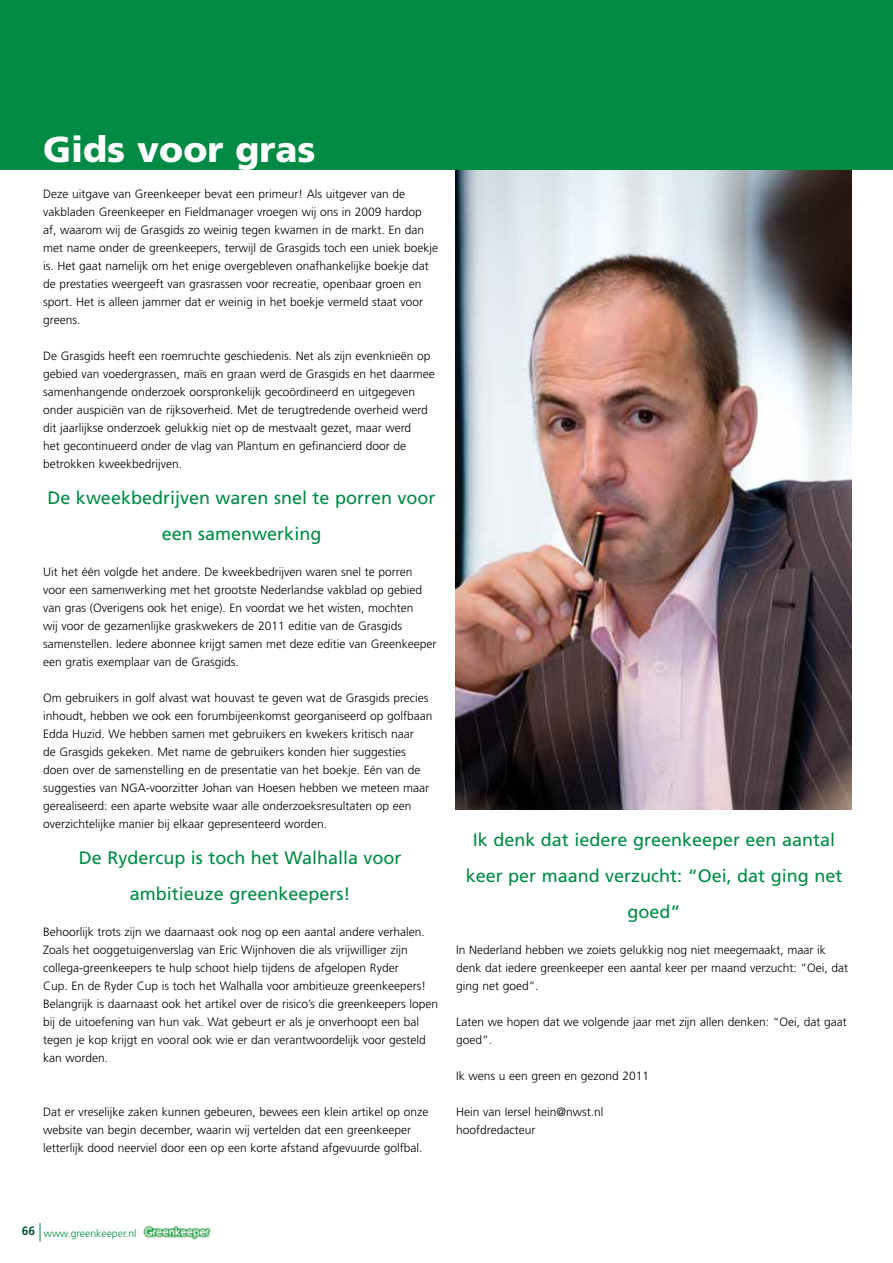
<style>
.page{position:relative;width:893px;height:1263px;background:#fff}
.page>*{position:absolute;margin:0;border:0;box-sizing:border-box;transform-origin:0 0}
.t1{font:900 36px "Frutiger";color:#fff}
.t2{font:18px/36px "Frutiger";color:#008b45;text-align:center}
.t3{font:300 12px/18px "Frutiger";color:#000}
.t4{font:300 10.5px "Frutiger";color:#008b45}
.s1{font-weight:700;font-size:12px;color:#00523c}
</style>
<div class="page">
<img style="left:143px;top:1225px;width:68px;height:15px">
<svg style="left:40px;top:1223px;width:1px;height:18px"></svg>
<img style="left:455px;top:170px;width:396px;height:640px">
<div style="left:0;top:0;width:893px;height:170px;background:#008b45"></div>
<h1 class="t1" style="left:43px;top:128px;width:274px">Gids voor gras</h1>
<p class="t3" style="left:43px;top:185px;width:396px">Deze uitgave van Greenkeeper bevat een primeur! Als uitgever van de vakbladen Greenkeeper en Fieldmanager vroegen wij ons in 2009 hardop<br>af, waarom wij de Grasgids zo weinig tegen kwamen in de markt. En dan met name onder de greenkeepers, terwijl de Grasgids toch een uniek boekje is. Het gaat namelijk om het enige overgebleven onafhankelijke boekje dat de prestaties weergeeft van grasrassen voor recreatie, openbaar groen en sport. Het is alleen jammer dat er weinig in het boekje vermeld staat voor greens.</p>
<p class="t3" style="left:43px;top:347px;width:393px">De Grasgids heeft een roemruchte geschiedenis. Net als zijn evenknieën op gebied van voedergrassen, maïs en graan werd de Grasgids en het daarmee samenhangende onderzoek oorspronkelijk gecoördineerd en uitgegeven onder auspiciën van de rijksoverheid. Met de terugtredende overheid werd dit jaarlijkse onderzoek gelukkig niet op de mestvaalt gezet, maar werd<br>het gecontinueerd onder de vlag van Plantum en gefinancierd door de betrokken kweekbedrijven.</p>
<h2 class="t2" style="left:47px;top:480px;width:390px">De kweekbedrijven waren snel te porren voor een samenwerking</h2>
<p class="t3" style="left:43px;top:563px;width:395px">Uit het één volgde het andere. De kweekbedrijven waren snel te porren voor een samenwerking met het grootste Nederlandse vakblad op gebied van gras (Overigens ook het enige). En voordat we het wisten, mochten<br>wij voor de gezamenlijke graskwekers de 2011 editie van de Grasgids samenstellen. Iedere abonnee krijgt samen met deze editie van Greenkeeper een gratis exemplaar van de Grasgids.</p>
<p class="t3" style="left:43px;top:689px;width:391px">Om gebruikers in golf alvast wat houvast te geven wat de Grasgids precies inhoudt, hebben we ook een forumbijeenkomst georganiseerd op golfbaan Edda Huzid. We hebben samen met gebruikers en kwekers kritisch naar<br>de Grasgids gekeken. Met name de gebruikers konden hier suggesties doen over de samenstelling en de presentatie van het boekje. Eén van de suggesties van NGA-voorzitter Johan van Hoesen hebben we meteen maar gerealiseerd: een aparte website waar alle onderzoeksresultaten op een overzichtelijke manier bij elkaar gepresenteerd worden.</p>
<h2 class="t2" style="left:79px;top:840px;width:324px">De Rydercup is toch het Walhalla voor ambitieuze greenkeepers!</h2>
<p class="t3" style="left:43px;top:923px;width:396px">Behoorlijk trots zijn we daarnaast ook nog op een aantal andere verhalen.<br>Zoals het ooggetuigenverslag van Eric Wijnhoven die als vrijwilliger zijn collega-greenkeepers te hulp schoot hielp tijdens de afgelopen Ryder<br>Cup. En de Ryder Cup is toch het Walhalla voor ambitieuze greenkeepers!<br>Belangrijk is daarnaast ook het artikel over de risico’s die greenkeepers lopen bij de uitoefening van hun vak. Wat gebeurt er als je onverhoopt een bal tegen je kop krijgt en vooral ook wie er dan verantwoordelijk voor gesteld kan worden.</p>
<p class="t3" style="left:43px;top:1103px;width:387px">Dat er vreselijke zaken kunnen gebeuren, bewees een klein artikel op onze website van begin december, waarin wij vertelden dat een greenkeeper letterlijk dood neerviel door een op een korte afstand afgevuurde golfbal.</p>
<h2 class="t2" style="left:466px;top:822px;width:378px">Ik denk dat iedere greenkeeper een aantal keer per maand verzucht: “Oei, dat ging net goed”</h2>
<p class="t3" style="left:456px;top:941px;width:393px">In Nederland hebben we zoiets gelukkig nog niet meegemaakt, maar ik denk dat iedere greenkeeper een aantal keer per maand verzucht: “Oei, dat ging net goed”.</p>
<p class="t3" style="left:456px;top:1013px;width:392px">Laten we hopen dat we volgende jaar met zijn allen denken: “Oei, dat gaat goed”.</p>
<p class="t3" style="left:456px;top:1067px;width:194px">Ik wens u een green en gezond 2011</p>
<p class="t3" style="left:456px;top:1103px;width:149px">Hein van Iersel hein@nwst.nl hoofdredacteur</p>
<p class="t4" style="left:22px;top:1227px;width:116px"><span class="s1">66</span> www.greenkeeper.nl</p>
</div>
